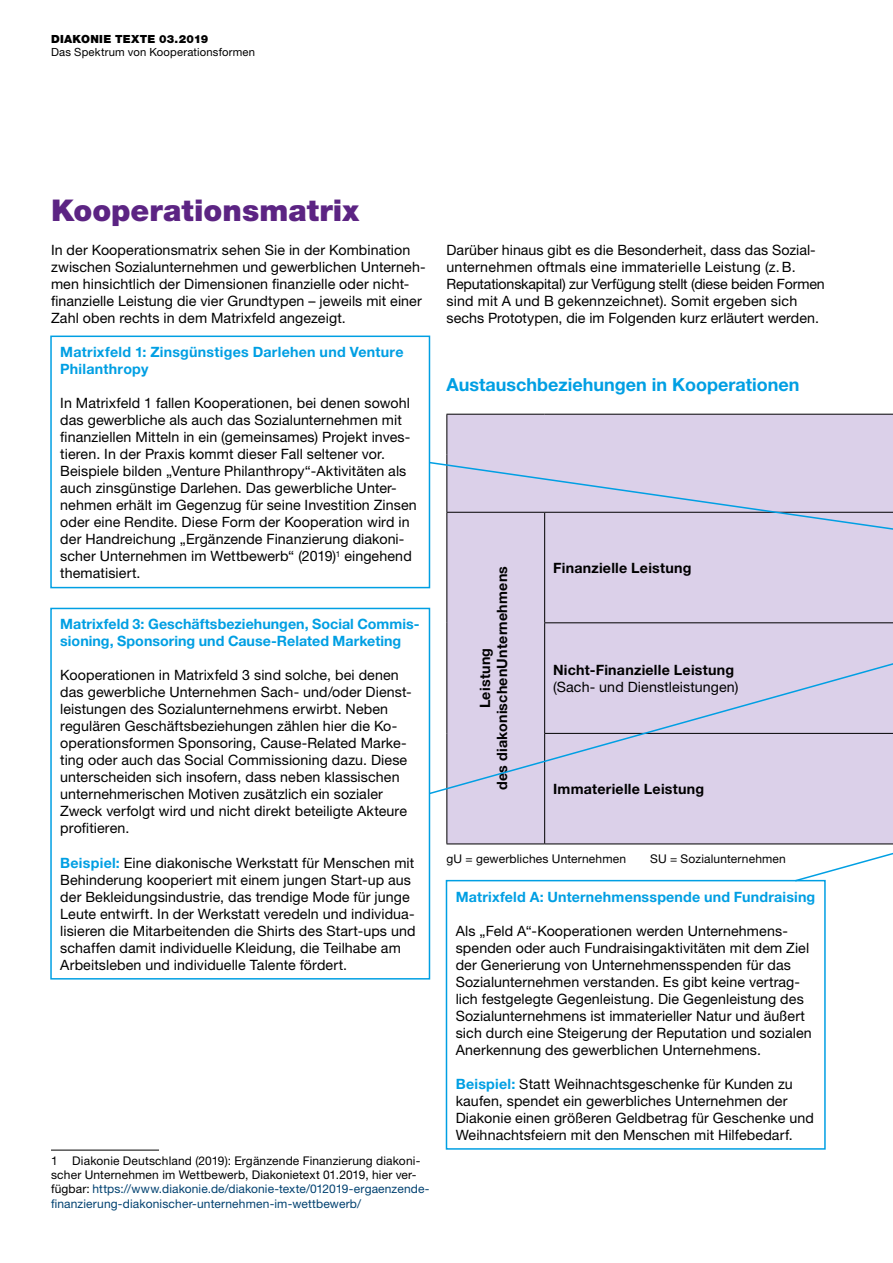
<style>
.page{position:relative;width:893px;height:1263px;background:#fff}
.page>*{position:absolute;margin:0;border:0;box-sizing:border-box;transform-origin:0 0}
.t1{font:900 30px "Helvetica Neue LT";color:#5c2483}
.t2{font:700 18px "Helvetica Neue LT";color:#009fe3}
._4__Copy{font:14.25px/17px "Helvetica Neue LT";letter-spacing:.005em;color:#000}
.Copy_bold_farbig{font:700 14.25px/17px "Helvetica Neue LT";letter-spacing:.01em;color:#009fe3}
.t3{font:700 14.25px/17px "Helvetica Neue LT";letter-spacing:.015em;color:#000;text-align:center}
.Fußnote{font:12px/14.4px "Helvetica Neue LT";letter-spacing:.01em;color:#000}
._4__Copy-2{font:12px "Helvetica Neue LT";letter-spacing:.015em;color:#000}
.t4{font:11.25px "Helvetica Neue LT";letter-spacing:.015em;color:#000}
.t5{font:900 11.25px "Helvetica Neue LT";letter-spacing:.025em;color:#000}
.s1{font-weight:700;color:#009fe3}
.s2{color:#004170}
</style>
<div class="page">
<hr style="left:51px;top:1150px;width:108px;height:1px;background:#000">
<div style="left:447px;top:415px;width:446px;height:428px;background:#dbd0e9"></div>
<hr style="left:446px;top:414px;width:99px;height:1px;background:#000">
<hr style="left:446px;top:415px;width:1px;height:39px;background:#000">
<hr style="left:545px;top:414px;width:348px;height:1px;background:#000">
<hr style="left:446px;top:454px;width:1px;height:58px;background:#000">
<hr style="left:446px;top:513px;width:1px;height:110px;background:#000">
<hr style="left:446px;top:623px;width:1px;height:110px;background:#000">
<hr style="left:446px;top:733px;width:1px;height:110px;background:#000">
<hr style="left:446px;top:843px;width:99px;height:1px;background:#000">
<hr style="left:544px;top:513px;width:1px;height:109px;background:#000">
<hr style="left:544px;top:622px;width:349px;height:1px;background:#000">
<hr style="left:544px;top:623px;width:1px;height:110px;background:#000">
<hr style="left:544px;top:734px;width:1px;height:109px;background:#000">
<hr style="left:545px;top:843px;width:348px;height:1px;background:#000">
<div style="left:50px;top:336px;width:380px;height:252px;border:2px solid #009fe3"></div>
<div style="left:50px;top:608px;width:380px;height:371px;border:2px solid #009fe3"></div>
<div style="left:446px;top:880px;width:380px;height:270px;border:2px solid #009fe3"></div>
<svg style="left:428px;top:461px;width:465px;height:82px;background:#d4cde6"></svg>
<svg style="left:428px;top:637px;width:465px;height:158px;background:#d7cfe7"></svg>
<svg style="left:793px;top:829px;width:100px;height:53px"></svg>
<p class="t5" style="left:51px;top:32px;width:159px">DIAKONIE TEXTE 03.2019</p>
<p class="t4" style="left:51px;top:45px;width:206px">Das Spektrum von Kooperationsformen</p>
<p class="t1" style="left:51px;top:193px;width:310px">Kooperationsmatrix</p>
<p class="_4__Copy" style="left:51px;top:241px;width:376px">In der Kooperationsmatrix sehen Sie in der Kombination zwischen Sozialunternehmen und gewerblichen Unterneh&shy;men hinsichtlich der Dimensionen finanzielle oder nicht&shy;finanzielle Leistung die vier Grundtypen – jeweils mit einer Zahl oben rechts in dem Matrixfeld angezeigt.</p>
<p class="_4__Copy" style="left:446px;top:241px;width:380px">Darüber hinaus gibt es die Besonderheit, dass das Sozial&shy;unternehmen oftmals eine immaterielle Leistung (z.B.<br>Reputationskapital) zur Verfügung stellt (diese beiden Formen sind mit A und B gekennzeichnet). Somit ergeben sich sechs Prototypen, die im Folgenden kurz erläutert werden.</p>
<p class="Copy_bold_farbig" style="left:60px;top:343px;width:345px">Matrixfeld 1: Zinsgünstiges Darlehen und Venture<br>Philanthropy</p>
<p class="_4__Copy" style="left:60px;top:394px;width:358px">In Matrixfeld 1 fallen Kooperationen, bei denen sowohl das gewerbliche als auch das Sozialunternehmen mit finanziellen Mitteln in ein (gemeinsames) Projekt inves&shy;tieren. In der Praxis kommt dieser Fall seltener vor.<br>Beispiele bilden „Venture Philanthropy“-Aktivitäten als auch zinsgünstige Darlehen. Das gewerbliche Unter&shy;nehmen erhält im Gegenzug für seine Investition Zinsen oder eine Rendite. Diese Form der Kooperation wird in der Handreichung „Ergänzende Finanzierung diakoni&shy;scher Unternehmen im Wettbewerb“ (2019)<sup>1</sup> eingehend thematisiert.</p>
<p class="Copy_bold_farbig" style="left:60px;top:615px;width:361px">Matrixfeld 3: Geschäftsbeziehungen, Social Commis&shy;sioning, Sponsoring und Cause-Related Marketing</p>
<p class="_4__Copy" style="left:60px;top:667px;width:353px">Kooperationen in Matrixfeld 3 sind solche, bei denen das gewerbliche Unternehmen Sach- und/oder Dienst&shy;leistungen des Sozialunternehmens erwirbt. Neben regulären Geschäftsbeziehungen zählen hier die Ko-- operationsformen Sponsoring, Cause-Related Marke&shy;ting oder auch das Social Commissioning dazu. Diese unterscheiden sich insofern, dass neben klassischen unternehmerischen Motiven zusätzlich ein sozialer Zweck verfolgt wird und nicht direkt beteiligte Akteure profitieren.</p>
<p class="_4__Copy" style="left:60px;top:854px;width:357px"><span class="s1">Beispiel:</span> Eine diakonische Werkstatt für Menschen mit Behinderung kooperiert mit einem jungen Start-up aus der Bekleidungsindustrie, das trendige Mode für junge Leute entwirft. In der Werkstatt veredeln und individua&shy;lisieren die Mitarbeitenden die Shirts des Start-ups und schaffen damit individuelle Kleidung, die Teilhabe am Arbeitsleben und individuelle Talente fördert.</p>
<p class="Fußnote" style="left:51px;top:1153px;width:380px">1 Diakonie Deutschland (2019): Ergänzende Finanzierung diakoni&shy;scher Unternehmen im Wettbewerb, Diakonietext 01.2019, hier ver&shy;fügbar: <span class="s2">https://www.diakonie.de/diakonie-texte/012019-ergaenzende&shy;finanzierung-diakonischer-unternehmen-im-wettbewerb/</span></p>
<p class="t2" style="left:446px;top:374px;width:354px">Austauschbeziehungen in Kooperationen</p>
<p class="t3" style="left:476px;top:790px;width:226px;rotate:-90deg">Leistung<br>des diakonischenUnternehmens</p>
<p class="t3" style="left:553px;top:559px;width:140px">Finanzielle Leistung</p>
<p class="t3" style="left:553px;top:661px;width:183px">Nicht-Finanzielle Leistung</p>
<p class="_4__Copy" style="left:553px;top:678px;width:187px">(Sach- und Dienstleistungen)</p>
<p class="t3" style="left:553px;top:780px;width:153px">Immaterielle Leistung</p>
<p class="_4__Copy-2" style="left:446px;top:851px;width:181px">gU = gewerbliches Unternehmen</p>
<p class="_4__Copy-2" style="left:650px;top:851px;width:137px">SU = Sozialunternehmen</p>
<p class="Copy_bold_farbig" style="left:456px;top:888px;width:361px">Matrixfeld A: Unternehmensspende und Fundraising</p>
<p class="_4__Copy" style="left:456px;top:922px;width:358px">Als „Feld A“-Kooperationen werden Unternehmens&shy;spenden oder auch Fundraisingaktivitäten mit dem Ziel der Generierung von Unternehmensspenden für das Sozialunternehmen verstanden. Es gibt keine vertrag&shy;lich festgelegte Gegenleistung. Die Gegenleistung des Sozialunternehmens ist immaterieller Natur und äußert sich durch eine Steigerung der Reputation und sozialen Anerkennung des gewerblichen Unternehmens.</p>
<p class="_4__Copy" style="left:456px;top:1075px;width:360px"><span class="s1">Beispiel:</span> Statt Weihnachtsgeschenke für Kunden zu kaufen, spendet ein gewerbliches Unternehmen der Diakonie einen größeren Geldbetrag für Geschenke und Weihnachtsfeiern mit den Menschen mit Hilfebedarf.</p>
</div>
